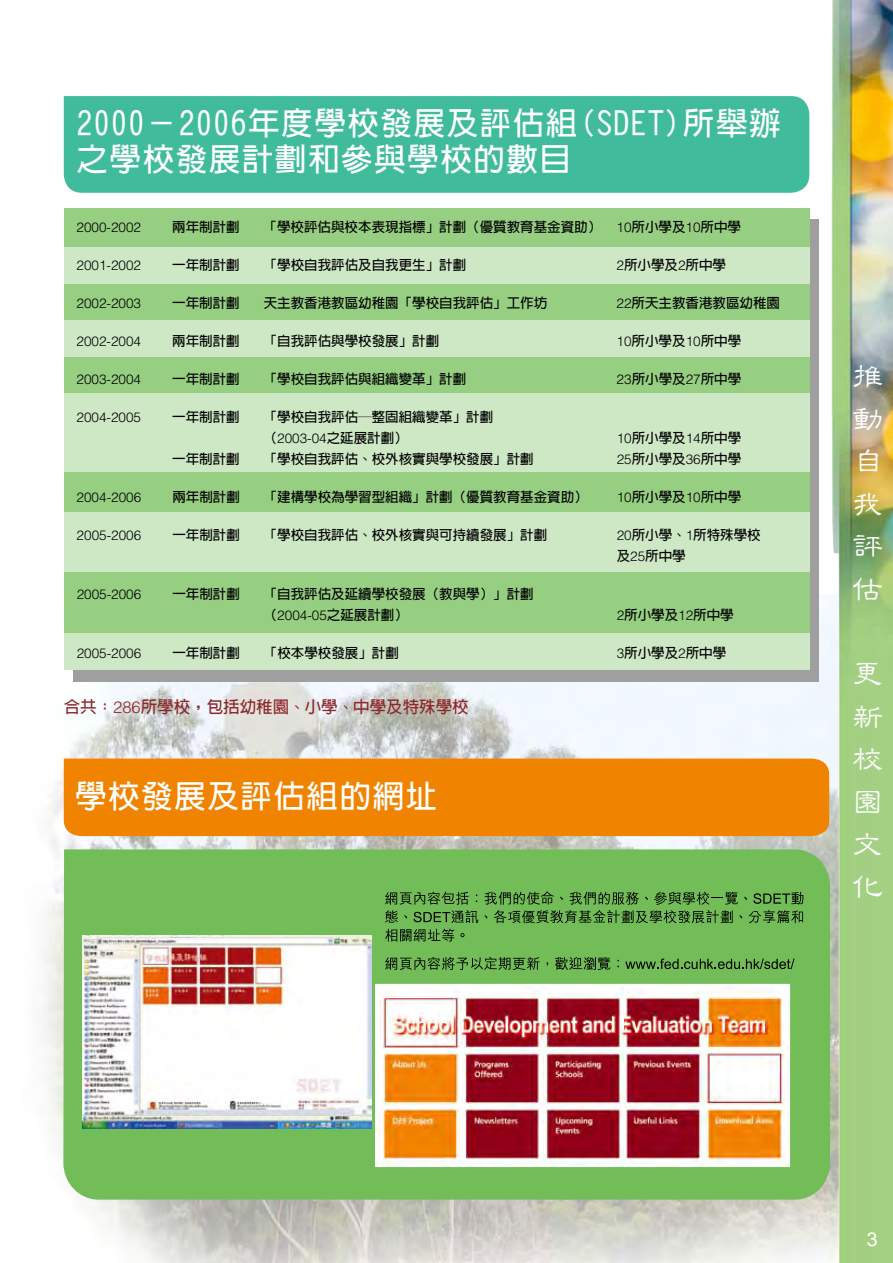
<style>
.page{position:relative;width:893px;height:1263px;background:#fff}
.page>*{position:absolute;margin:0;border:0;box-sizing:border-box;transform-origin:0 0}
.t1{font:700 31.5px/36px "AR New Hei B5 HK";letter-spacing:.05em;color:#fff}
.t2{font:500 31.5px/42.5px "AR Li Shu B5 HK";color:#fff}
.t3{font:700 16.5px "AR Hei B5 HK";color:#8c272b}
.t4{font:700 13.5px/21px "AR Hei B5 HK";color:#000}
.t5{font:300 13.5px "Helvetica";color:#000}
.s1{font-family:"Helvetica";font-weight:300}
.s2{font-size:15.45px}
</style>
<div class="page">
<img style="left:44px;top:594px;width:788px;height:669px">
<img style="left:832px;top:0;width:61px;height:1263px">
<div style="left:64px;top:96px;width:745px;height:97px;background:#40bc9c"></div>
<div style="left:63px;top:849px;width:767px;height:350px;background:#73bd59"></div>
<img style="left:83px;top:935px;width:288px;height:194px">
<img style="left:375px;top:984px;width:249px;height:183px">
<img style="left:624px;top:984px;width:166px;height:183px">
<svg style="left:484px;top:891px;width:319px;height:32px;background:#599244"></svg>
<svg style="left:385px;top:891px;width:93px;height:51px;background:#5b9747"></svg>
<svg style="left:385px;top:957px;width:154px;height:13px;background:#52873f"></svg>
<svg style="left:555px;top:957px;width:55px;height:13px"></svg>
<svg style="left:617px;top:960px;width:2px;height:7px"></svg>
<svg style="left:625px;top:958px;width:169px;height:11px;background:#538940"></svg>
<div style="left:73px;top:219px;width:746px;height:462px;background:#9f9fa0"></div>
<div style="left:64px;top:208px;width:746px;height:460px;background:#96ce82"></div>
<div style="left:64px;top:247px;width:746px;height:37px;background:#cee8c5"></div>
<div style="left:64px;top:320px;width:746px;height:37px;background:#cee8c5"></div>
<div style="left:64px;top:393px;width:746px;height:79px;background:#cee8c5"></div>
<div style="left:64px;top:512px;width:746px;height:60px;background:#cee8c5"></div>
<div style="left:64px;top:633px;width:746px;height:37px;background:#cee8c5"></div>
<div style="left:64px;top:758px;width:765px;height:78px;background:#f08300"></div>
<svg style="left:868px;top:1232px;width:9px;height:14px"></svg>
<h1 class="t1" style="left:77px;top:105px;width:706px">2000－2006年度學校發展及評估組(SDET)所舉辦之學校發展計劃和參與學校的數目</h1>
<p class="t5" style="left:77px;top:219px;width:66px">2000-2002</p>
<p class="t4" style="left:172px;top:217px;width:69px">兩年制計劃</p>
<p class="t4" style="left:264px;top:217px;width:479px">「學校評估與校本表現指標」計劃（優質教育基金資助） <span class="s1">10</span>所小學及<span class="s1">10</span>所中學</p>
<p class="t5" style="left:77px;top:257px;width:66px">2001-2002</p>
<p class="t4" style="left:172px;top:255px;width:69px">一年制計劃</p>
<p class="t4" style="left:264px;top:255px;width:204px">「學校自我評估及自我更生」計劃</p>
<p class="t4" style="left:617px;top:255px;width:111px"><span class="s1">2</span>所小學及<span class="s1">2</span>所中學</p>
<p class="t5" style="left:77px;top:295px;width:66px">2002-2003</p>
<p class="t4" style="left:172px;top:293px;width:69px">一年制計劃</p>
<p class="t4" style="left:264px;top:293px;width:285px">天主教香港教區幼稚園「學校自我評估」工作坊</p>
<p class="t4" style="left:617px;top:293px;width:165px"><span class="s1">22</span>所天主教香港教區幼稚園</p>
<p class="t5" style="left:77px;top:333px;width:66px">2002-2004</p>
<p class="t4" style="left:172px;top:331px;width:69px">兩年制計劃</p>
<p class="t4" style="left:264px;top:331px;width:177px">「自我評估與學校發展」計劃</p>
<p class="t4" style="left:617px;top:331px;width:126px"><span class="s1">10</span>所小學及<span class="s1">10</span>所中學</p>
<p class="t5" style="left:77px;top:371px;width:66px">2003-2004</p>
<p class="t4" style="left:172px;top:369px;width:69px">一年制計劃</p>
<p class="t4" style="left:264px;top:369px;width:204px">「學校自我評估與組織變革」計劃</p>
<p class="t4" style="left:617px;top:369px;width:126px"><span class="s1">23</span>所小學及<span class="s1">27</span>所中學</p>
<p class="t5" style="left:77px;top:409px;width:66px">2004-2005</p>
<p class="t4" style="left:172px;top:407px;width:69px">一年制計劃</p>
<p class="t4" style="left:264px;top:407px;width:231px">「學校自我評估─整固組織變革」計劃（<span class="s1">2003-04</span>之延展計劃）</p>
<p class="t4" style="left:617px;top:428px;width:126px"><span class="s1">10</span>所小學及<span class="s1">14</span>所中學</p>
<p class="t4" style="left:172px;top:449px;width:69px">一年制計劃</p>
<p class="t4" style="left:264px;top:449px;width:271px">「學校自我評估、校外核實與學校發展」計劃</p>
<p class="t4" style="left:617px;top:449px;width:126px"><span class="s1">25</span>所小學及<span class="s1">36</span>所中學</p>
<p class="t5" style="left:77px;top:489px;width:66px">2004-2006</p>
<p class="t4" style="left:172px;top:487px;width:69px">兩年制計劃</p>
<p class="t4" style="left:264px;top:487px;width:325px">「建構學校為學習型組織」計劃（優質教育基金資助）</p>
<p class="t4" style="left:617px;top:487px;width:126px"><span class="s1">10</span>所小學及<span class="s1">10</span>所中學</p>
<p class="t5" style="left:77px;top:527px;width:66px">2005-2006</p>
<p class="t4" style="left:172px;top:525px;width:69px">一年制計劃</p>
<p class="t4" style="left:264px;top:525px;width:285px">「學校自我評估、校外核實與可持續發展」計劃</p>
<p class="t4" style="left:617px;top:525px;width:146px"><span class="s1">20</span>所小學、<span class="s1">1</span>所特殊學校及<span class="s1">25</span>所中學</p>
<p class="t5" style="left:77px;top:586px;width:66px">2005-2006</p>
<p class="t4" style="left:172px;top:584px;width:69px">一年制計劃</p>
<p class="t4" style="left:264px;top:584px;width:271px">「自我評估及延續學校發展（教與學）」計劃（<span class="s1">2004-05</span>之延展計劃）</p>
<p class="t4" style="left:617px;top:605px;width:119px"><span class="s1">2</span>所小學及<span class="s1">12</span>所中學</p>
<p class="t5" style="left:77px;top:645px;width:66px">2005-2006</p>
<p class="t4" style="left:172px;top:643px;width:69px">一年制計劃</p>
<p class="t4" style="left:264px;top:643px;width:136px">「校本學校發展」計劃</p>
<p class="t4" style="left:617px;top:643px;width:111px"><span class="s1">3</span>所小學及<span class="s1">2</span>所中學</p>
<p class="t3" style="left:64px;top:699px;width:406px">合共：<span class="s1">286</span>所學校，包括幼稚園<span class="s2">、</span>小學<span class="s2">、</span>中學及特殊學校</p>
<h1 class="t1" style="left:75px;top:778px;width:364px">學校發展及評估組的網址</h1>
<h1 class="t2" style="left:852px;top:355px;width:32px">推動自我評估</h1>
<h1 class="t2" style="left:852px;top:653px;width:32px;text-align:justify">更新校園文化</h1>
</div>
